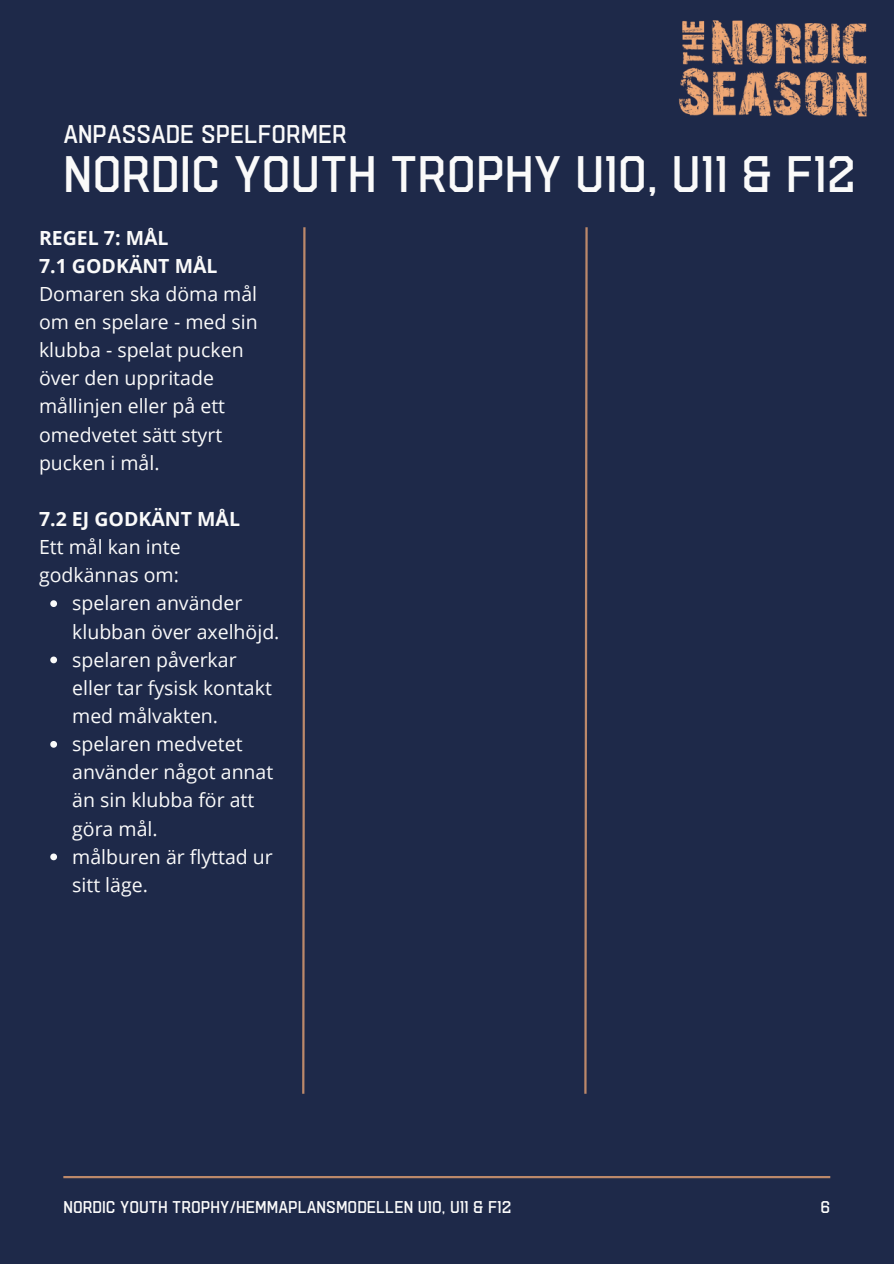
<style>
.page{position:relative;width:894px;height:1264px;background:#fff}
.page>*{position:absolute;margin:0;border:0;box-sizing:border-box;transform-origin:0 0}
.t1{font:300 45px "Hudson NY Pro";color:#fafafa}
.t2{font:300 22.5px "Hudson NY Pro";color:#fafafa}
.t3{font:19.5px/28.2px "Open Sans";color:#fafafa}
.t4{font:300 15px "Hudson NY Pro";color:#fafafa}
.s1{font-weight:700}
</style>
<div class="page">
<div style="left:0;top:0;width:893px;height:1263px;background:#1e2949"></div>
<hr style="left:63px;top:1175px;width:767px;height:3px;background:#f1a976">
<img style="left:679px;top:20px;width:188px;height:97px">
<svg style="left:302px;top:227px;width:4px;height:867px"></svg>
<svg style="left:584px;top:227px;width:4px;height:867px"></svg>
<svg style="left:50px;top:600px;width:7px;height:7px"></svg>
<svg style="left:50px;top:656px;width:7px;height:7px"></svg>
<svg style="left:50px;top:741px;width:7px;height:6px"></svg>
<svg style="left:50px;top:853px;width:7px;height:7px"></svg>
<h1 class="t2" style="left:63px;top:119px;width:285px">ANPASSADE SPELFORMER</h1>
<p class="t1" style="left:63px;top:145px;width:794px">NORDIC YOUTH TROPHY U10, U11 &amp; F12</p>
<p class="t3" style="left:39px;top:223px;width:220px"><span class="s1">REGEL 7: MÅL<br>7.1 GODKÄNT MÅL<br></span>Domaren ska döma mål om en spelare - med sin klubba - spelat pucken över den uppritade mållinjen eller på ett omedvetet sätt styrt pucken i mål.</p>
<p class="t3" style="left:39px;top:504px;width:202px"><span class="s1">7.2 EJ GODKÄNT MÅL<br></span>Ett mål kan inte godkännas om:</p>
<p class="t3" style="left:72px;top:588px;width:209px">spelaren använder klubban över axelhöjd.</p>
<p class="t3" style="left:72px;top:645px;width:201px">spelaren påverkar eller tar fysisk kontakt med målvakten.</p>
<p class="t3" style="left:72px;top:729px;width:202px">spelaren medvetet använder något annat än sin klubba för att göra mål.</p>
<p class="t3" style="left:72px;top:842px;width:202px">målburen är flyttad ur sitt läge.</p>
<h3 class="t4" style="left:63px;top:1197px;width:449px">NORDIC YOUTH TROPHY/HEMMAPLANSMODELLEN U10, U11 &amp; F12</h3>
<h2 class="t4" style="left:820px;top:1197px;width:11px">6</h2>
</div>
